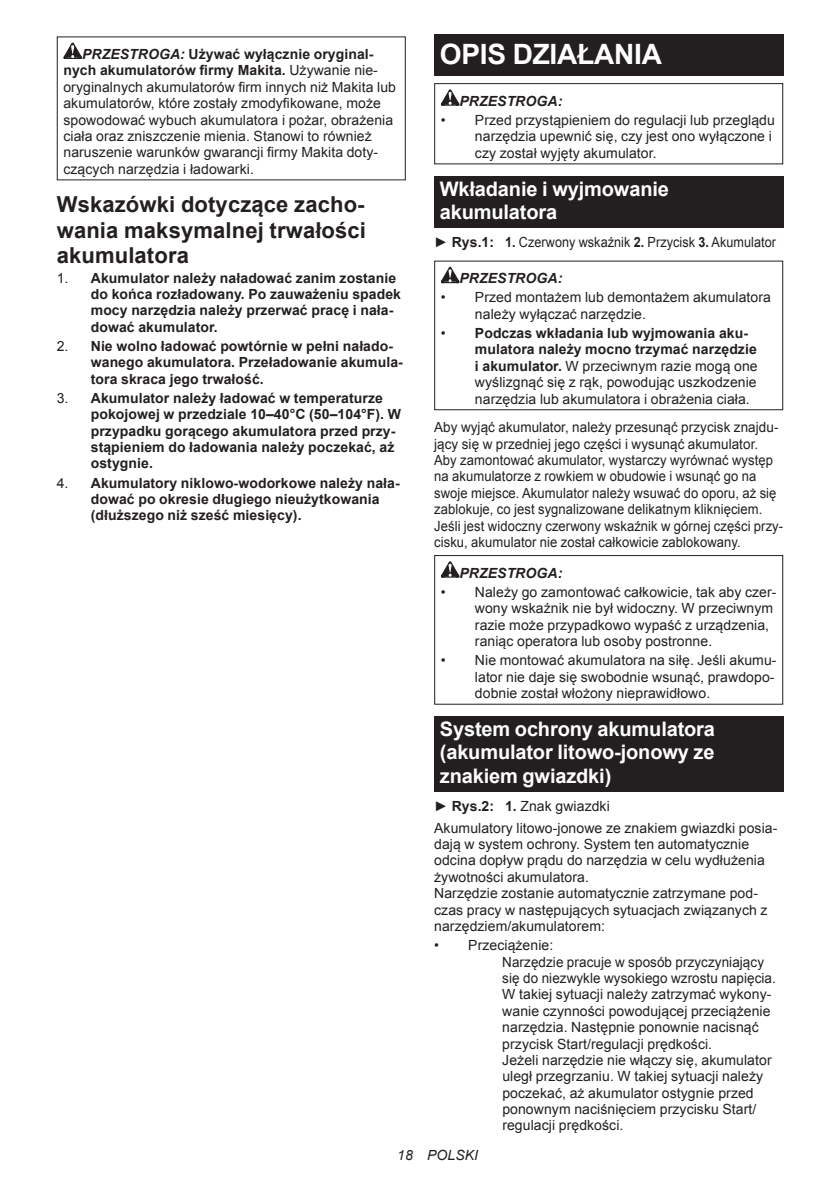
<style>
.page{position:relative;width:840px;height:1191px;background:#fff}
.page>*{position:absolute;margin:0;border:0;box-sizing:border-box;transform-origin:0 0}
.t1{font:700 28px "Arial";letter-spacing:-.01em;color:#fff}
.t2{font:700 22px/25.8px "Arial";letter-spacing:.005em;color:#231f20;text-align:justify}
.t3{font:700 20px/23.4px "Arial";letter-spacing:-.01em;color:#fff}
.t4{font:14px/16.4px "Arial";letter-spacing:.005em;color:#231f20}
.t5{font:700 14px/16.4px "Arial";letter-spacing:.005em;color:#231f20}
.t6{font:14px/16.4px "Arial";letter-spacing:.005em;color:#231f20;scale:.96 1}
.t7{font:italic 700 14px "Arial";letter-spacing:.005em;color:#231f20}
.t8{font:italic 14px "Arial";letter-spacing:.005em;color:#231f20}
.s1{font-weight:700;font-style:italic}
.s2{font-weight:700}
.s3{font-weight:400}
</style>
<div class="page">
<svg style="left:63px;top:43px;width:19px;height:16px"></svg>
<div style="left:434px;top:34px;width:348px;height:41px;background:#231f20"></div>
<svg style="left:440px;top:89px;width:19px;height:17px"></svg>
<div style="left:434px;top:83px;width:348px;height:81px;border:1px solid #231f20"></div>
<div style="left:434px;top:176px;width:348px;height:52px;background:#231f20"></div>
<svg style="left:440px;top:267px;width:19px;height:16px"></svg>
<div style="left:434px;top:261px;width:348px;height:149px;border:1px solid #231f20"></div>
<svg style="left:440px;top:561px;width:19px;height:16px"></svg>
<div style="left:434px;top:555px;width:348px;height:149px;border:1px solid #231f20"></div>
<div style="left:434px;top:716px;width:348px;height:75px;background:#231f20"></div>
<p class="t4" style="left:63px;top:46px;width:334px;text-indent:19px"><span class="s1">PRZESTROGA:</span> <span class="s2">Używać wyłącznie oryginal&shy;nych akumulatorów firmy Makita.</span> Używanie nie&shy;oryginalnych akumulatorów firm innych niż Makita lub akumulatorów, które zostały zmodyfikowane, może spowodować wybuch akumulatora i pożar, obrażenia ciała oraz zniszczenie mienia. Stanowi to również naruszenie warunków gwarancji firmy Makita doty&shy;czących narzędzia i ładowarki.</p>
<h2 class="t2" style="left:57px;top:192px;width:310px">Wskazówki dotyczące zacho&shy;wania maksymalnej trwałości akumulatora</h2>
<p class="t5" style="left:91px;top:270px;width:311px;text-indent:-34px"><span class="s3">1.</span> Akumulator należy naładować zanim zostanie do końca rozładowany. Po zauważeniu spadek mocy narzędzia należy przerwać pracę i nała&shy;dować akumulator.</p>
<p class="t5" style="left:91px;top:338px;width:313px;text-indent:-34px"><span class="s3">2.</span> Nie wolno ładować powtórnie w pełni nałado&shy;wanego akumulatora. Przeładowanie akumula&shy;tora skraca jego trwałość.</p>
<p class="t5" style="left:91px;top:390px;width:311px;text-indent:-34px"><span class="s3">3.</span> Akumulator należy ładować w temperaturze pokojowej w przedziale 10–40°C (50–104°F). W przypadku gorącego akumulatora przed przy&shy;stąpieniem do ładowania należy poczekać, aż ostygnie.</p>
<p class="t5" style="left:91px;top:475px;width:310px;text-indent:-34px"><span class="s3">4.</span> Akumulatory niklowo-wodorkowe należy nała&shy;dować po okresie długiego nieużytkowania (dłuższego niż sześć miesięcy).</p>
<h1 class="t1" style="left:439px;top:35px;width:223px">OPIS DZIAŁANIA</h1>
<p class="t7" style="left:459px;top:91px;width:104px">PRZESTROGA:</p>
<p class="t4" style="left:474px;top:112px;width:301px;text-indent:-34px">• Przed przystąpieniem do regulacji lub przeglądu narzędzia upewnić się, czy jest ono wyłączone i czy został wyjęty akumulator.</p>
<h3 class="t3" style="left:439px;top:178px;width:230px">Wkładanie i wyjmowanie akumulatora</h3>
<p class="t4" style="left:434px;top:234px;width:343px">► <span class="s2">Rys.1: 1.</span> Czerwony wskaźnik <span class="s2">2.</span> Przycisk <span class="s2">3.</span> Akumulator</p>
<p class="t7" style="left:459px;top:269px;width:104px">PRZESTROGA:</p>
<p class="t4" style="left:474px;top:289px;width:297px;text-indent:-34px">• Przed montażem lub demontażem akumulatora należy wyłączać narzędzie.</p>
<p class="t4" style="left:474px;top:325px;width:284px;text-indent:-34px">• <span class="s2">Podczas wkładania lub wyjmowania aku&shy;mulatora należy mocno trzymać narzędzie i akumulator.</span> W przeciwnym razie mogą one wyślizgnąć się z rąk, powodując uszkodzenie narzędzia lub akumulatora i obrażenia ciała.</p>
<p class="t6" style="left:434px;top:419px;width:365px">Aby wyjąć akumulator, należy przesunąć przycisk znajdu&shy;jący się w przedniej jego części i wysunąć akumulator.<br>Aby zamontować akumulator, wystarczy wyrównać występ na akumulatorze z rowkiem w obudowie i wsunąć go na swoje miejsce. Akumulator należy wsuwać do oporu, aż się zablokuje, co jest sygnalizowane delikatnym kliknięciem.<br>Jeśli jest widoczny czerwony wskaźnik w górnej części przy&shy;cisku, akumulator nie został całkowicie zablokowany.</p>
<p class="t7" style="left:459px;top:563px;width:104px">PRZESTROGA:</p>
<p class="t4" style="left:474px;top:584px;width:303px;text-indent:-34px">• Należy go zamontować całkowicie, tak aby czer&shy;wony wskaźnik nie był widoczny. W przeciwnym razie może przypadkowo wypaść z urządzenia, raniąc operatora lub osoby postronne.</p>
<p class="t4" style="left:474px;top:652px;width:303px;text-indent:-34px">• Nie montować akumulatora na siłę. Jeśli akumu&shy;lator nie daje się swobodnie wsunąć, prawdopo&shy;dobnie został włożony nieprawidłowo.</p>
<h3 class="t3" style="left:439px;top:718px;width:276px;text-align:justify">System ochrony akumulatora (akumulator litowo-jonowy ze znakiem gwiazdki)</h3>
<p class="t4" style="left:434px;top:795px;width:344px;line-height:22px">► <span class="s2">Rys.2: 1.</span> Znak gwiazdki<br>Akumulatory litowo-jonowe ze znakiem gwiazdki posia-</p>
<p class="t4" style="left:434px;top:836px;width:334px">dają w system ochrony. System ten automatycznie odcina dopływ prądu do narzędzia w celu wydłużenia żywotności akumulatora.<br>Narzędzie zostanie automatycznie zatrzymane pod&shy;czas pracy w następujących sytuacjach związanych z narzędziem/akumulatorem:</p>
<p class="t4" style="left:502px;top:937px;width:275px;text-indent:-68px">• Przeciążenie:<br>Narzędzie pracuje w sposób przyczyniający się do niezwykle wysokiego wzrostu napięcia.<br>W takiej sytuacji należy zatrzymać wykony&shy;wanie czynności powodującej przeciążenie narzędzia. Następnie ponownie nacisnąć przycisk Start/regulacji prędkości.<br>Jeżeli narzędzie nie włączy się, akumulator uległ przegrzaniu. W takiej sytuacji należy poczekać, aż akumulator ostygnie przed ponownym naciśnięciem przycisku Start/ regulacji prędkości.</p>
<p class="t8" style="left:397px;top:1146px;width:82px">18 POLSKI</p>
</div>
